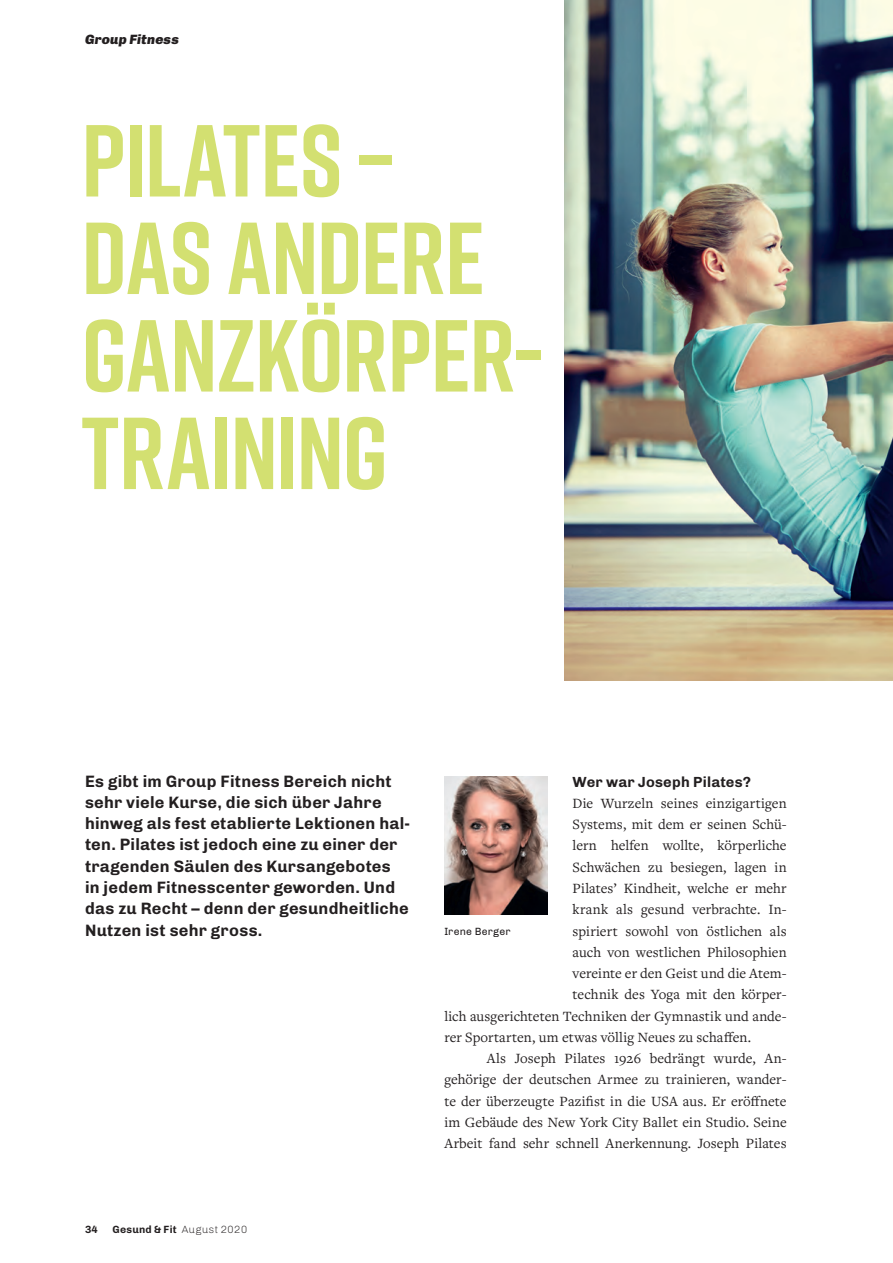
<style>
.page{position:relative;width:893px;height:1263px;background:#fff}
.page>*{position:absolute;margin:0;border:0;box-sizing:border-box;transform-origin:0 0}
.t1{font:700 102px/97.5px "Rift";letter-spacing:-.005em;color:#d3e071}
.t2{font:700 16.5px/21.3px "Chivo";letter-spacing:.015em;color:#231f20}
.t3{font:14.7px "Freight Text Pro";letter-spacing:.005em;color:#231f20}
.t4{font:700 14.7px "Chivo";letter-spacing:.015em;color:#231f20}
.t5{font:italic 900 13.5px "Chivo";letter-spacing:.01em;color:#231f20}
.t6{font:700 10.5px "Chivo";letter-spacing:.025em;color:#231f20}
.t7{font:10.5px "Chivo";letter-spacing:.02em;color:#231f20}
.s1{font-weight:300}
</style>
<div class="page">
<img style="left:564px;top:0;width:329px;height:680px">
<img style="left:444px;top:777px;width:103px;height:137px">
<p class="t5" style="left:85px;top:31px;width:95px">Group Fitness</p>
<h1 class="t1" style="left:81px;top:110px;width:463px">PILATES –<br>DAS ANDERE<br>GANZKÖRPER-<br>TRAINING</h1>
<p class="t2" style="left:85px;top:770px;width:326px">Es gibt im Group Fitness Bereich nicht sehr viele Kurse, die sich über Jahre hinweg als fest etablierte Lektionen hal&shy;ten. Pilates ist jedoch eine zu einer der tragenden Säulen des Kursangebotes in jedem Fitnesscenter geworden. Und das zu Recht – denn der gesundheitliche Nutzen ist sehr gross.</p>
<p class="t6" style="left:85px;top:1223px;width:14px">34</p>
<p class="t6" style="left:112px;top:1223px;width:136px">Gesund &amp; Fit <span class="s1">August 2020</span></p>
<p class="t4" style="left:573px;top:773px;width:180px">Wer war Joseph Pilates?</p>
<p class="t3" style="left:573px;top:793px;width:216px">Die Wurzeln seines einzigartigen</p>
<p class="t3" style="left:573px;top:815px;width:216px">Systems, mit dem er seinen Schü-</p>
<p class="t3" style="left:573px;top:836px;width:216px">lern helfen wollte, körperliche</p>
<p class="t3" style="left:573px;top:857px;width:216px">Schwächen zu besiegen, lagen in</p>
<p class="t3" style="left:573px;top:878px;width:216px">Pilates’ Kindheit, welche er mehr</p>
<p class="t3" style="left:573px;top:900px;width:216px">krank als gesund verbrachte. In-</p>
<p class="t3" style="left:573px;top:921px;width:216px">spiriert sowohl von östlichen als</p>
<p class="t3" style="left:573px;top:942px;width:216px">auch von westlichen Philosophien</p>
<p class="t3" style="left:573px;top:964px;width:216px">vereinte er den Geist und die Atem-</p>
<p class="t3" style="left:573px;top:985px;width:216px">technik des Yoga mit den körper-</p>
<p class="t3" style="left:444px;top:1006px;width:344px">lich ausgerichteten Techniken der Gymnastik und ande-</p>
<p class="t3" style="left:444px;top:1027px;width:308px">rer Sportarten, um etwas völlig Neues zu schaffen.</p>
<p class="t3" style="left:487px;top:1049px;width:301px">Als Joseph Pilates 1926 bedrängt wurde, An-</p>
<p class="t3" style="left:444px;top:1070px;width:344px">gehörige der deutschen Armee zu trainieren, wander-</p>
<p class="t3" style="left:444px;top:1091px;width:344px">te der überzeugte Pazifist in die USA aus. Er eröffnete</p>
<p class="t3" style="left:444px;top:1112px;width:344px">im Gebäude des New York City Ballet ein Studio. Seine</p>
<p class="t3" style="left:444px;top:1134px;width:344px">Arbeit fand sehr schnell Anerkennung. Joseph Pilates</p>
<p class="t7" style="left:444px;top:926px;width:68px">Irene Berger</p>
</div>
